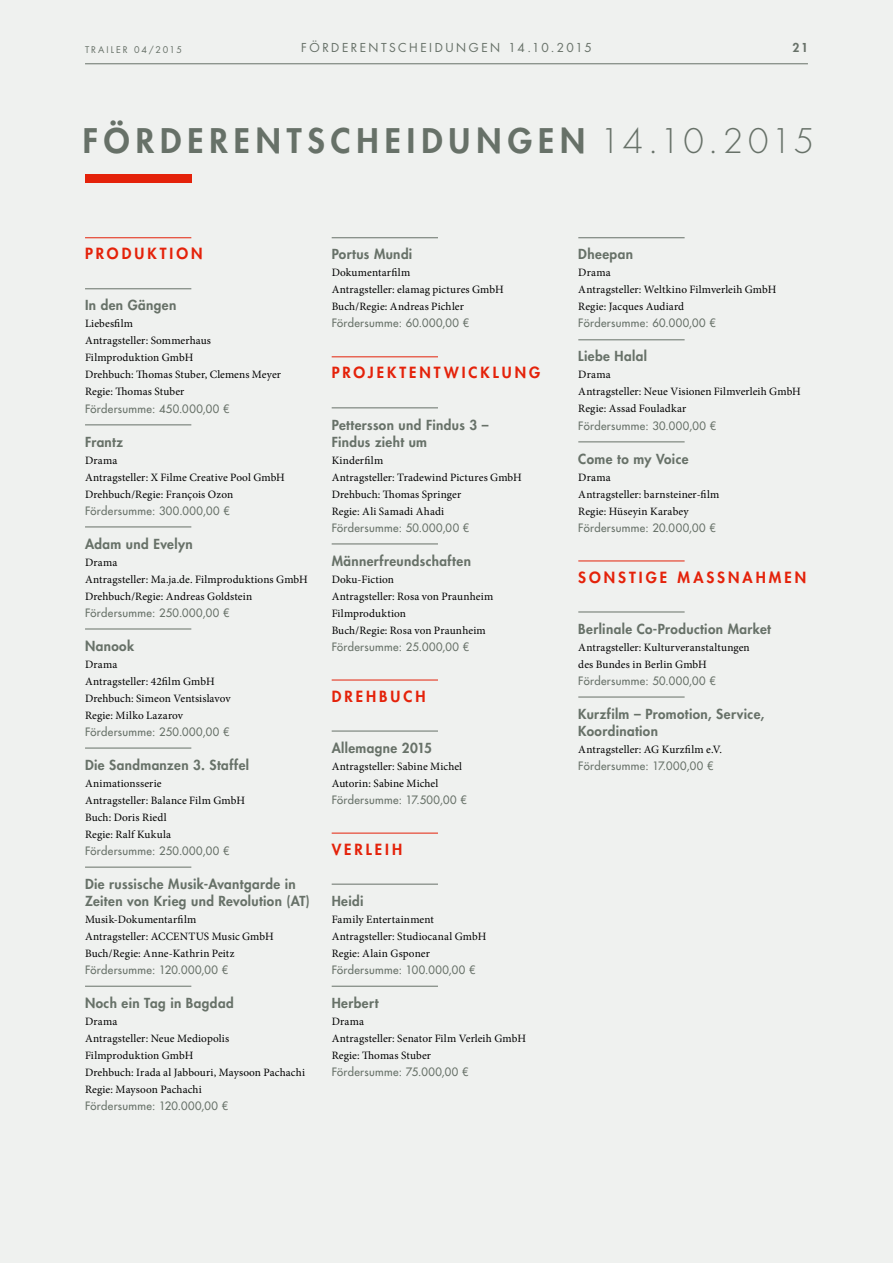
<style>
.page{position:relative;width:893px;height:1263px;background:#eff1ef}
.page>*{position:absolute;margin:0;border:0;box-sizing:border-box;transform-origin:0 0}
.t1{font:800 33px "Futura Std";letter-spacing:.18em;color:#677168}
.t2{font:800 15px "Futura Std";letter-spacing:.2em;color:#e4220a}
.t3{font:800 13.5px/17px "Futura Std";letter-spacing:.03em;color:#677168}
.t4{font:12px "Futura Std";letter-spacing:.205em;color:#677168}
.t5{font:800 12px "Futura Std";color:#677168}
.t6{font:11.25px/17px "Minion Pro";letter-spacing:.01em;color:#000}
.t7{font:500 11.25px "Futura Std";letter-spacing:.03em;color:#677168}
.t8{font:9px "Futura Std";letter-spacing:.215em;color:#677168}
.s1{font-weight:300}
</style>
<div class="page">
<hr style="left:85px;top:63px;width:723px;height:1px;background:#677168">
<div style="left:85px;top:174px;width:106px;height:9px;background:#e4220a"></div>
<hr style="left:85px;top:237px;width:106px;height:1px;background:#e4220a">
<hr style="left:85px;top:288px;width:106px;height:1px;background:#677168">
<hr style="left:85px;top:424px;width:106px;height:1px;background:#677168">
<hr style="left:85px;top:526px;width:106px;height:1px;background:#677168">
<hr style="left:85px;top:629px;width:106px;height:1px;background:#677168">
<hr style="left:85px;top:748px;width:106px;height:1px;background:#677168">
<hr style="left:85px;top:867px;width:106px;height:1px;background:#677168">
<hr style="left:85px;top:986px;width:106px;height:1px;background:#677168">
<hr style="left:332px;top:237px;width:106px;height:1px;background:#677168">
<hr style="left:332px;top:356px;width:106px;height:1px;background:#e4220a">
<hr style="left:332px;top:407px;width:106px;height:1px;background:#677168">
<hr style="left:332px;top:544px;width:106px;height:1px;background:#677168">
<hr style="left:332px;top:680px;width:106px;height:1px;background:#e4220a">
<hr style="left:332px;top:731px;width:106px;height:1px;background:#677168">
<hr style="left:332px;top:833px;width:106px;height:1px;background:#e4220a">
<hr style="left:332px;top:884px;width:106px;height:1px;background:#677168">
<hr style="left:332px;top:986px;width:106px;height:1px;background:#677168">
<hr style="left:578px;top:237px;width:107px;height:1px;background:#677168">
<hr style="left:578px;top:339px;width:107px;height:1px;background:#677168">
<hr style="left:578px;top:441px;width:107px;height:1px;background:#677168">
<hr style="left:578px;top:561px;width:107px;height:1px;background:#e4220a">
<hr style="left:578px;top:612px;width:107px;height:1px;background:#677168">
<hr style="left:578px;top:697px;width:107px;height:1px;background:#677168">
<p class="t4" style="left:301px;top:40px;width:292px">FÖRDERENTSCHEIDUNGEN 14.10.2015</p>
<p class="t8" style="left:85px;top:43px;width:98px">TRAILER 04/2015</p>
<p class="t5" style="left:792px;top:40px;width:17px">21</p>
<h1 class="t1" style="left:83px;top:120px;width:733px">FÖRDERENTSCHEIDUNGEN <span class="s1">14.10.2015</span></h1>
<h2 class="t2" style="left:85px;top:244px;width:119px">PRODUKTION</h2>
<p class="t3" style="left:85px;top:297px;width:93px">In den Gängen</p>
<p class="t6" style="left:85px;top:315px;width:198px">Liebesfilm<br>Antragsteller: Sommerhaus<br>Filmproduktion GmbH<br>Drehbuch: Thomas Stuber, Clemens Meyer<br>Regie: Thomas Stuber</p>
<p class="t7" style="left:85px;top:401px;width:146px">Fördersumme: 450.000,00 €</p>
<p class="t3" style="left:85px;top:433px;width:39px">Frantz</p>
<p class="t6" style="left:85px;top:451px;width:201px">Drama<br>Antragsteller: X Filme Creative Pool GmbH<br>Drehbuch/Regie: François Ozon</p>
<p class="t7" style="left:85px;top:503px;width:146px">Fördersumme: 300.000,00 €</p>
<p class="t3" style="left:85px;top:535px;width:109px">Adam und Evelyn</p>
<p class="t6" style="left:85px;top:553px;width:224px">Drama<br>Antragsteller: Ma.ja.de. Filmproduktions GmbH<br>Drehbuch/Regie: Andreas Goldstein</p>
<p class="t7" style="left:85px;top:605px;width:146px">Fördersumme: 250.000,00 €</p>
<p class="t3" style="left:85px;top:637px;width:51px">Nanook</p>
<p class="t6" style="left:85px;top:656px;width:147px">Drama<br>Antragsteller: 42film GmbH<br>Drehbuch: Simeon Ventsislavov<br>Regie: Milko Lazarov</p>
<p class="t7" style="left:85px;top:724px;width:146px">Fördersumme: 250.000,00 €</p>
<p class="t3" style="left:85px;top:756px;width:166px">Die Sandmanzen 3. Staffel</p>
<p class="t6" style="left:85px;top:775px;width:161px">Animationsserie<br>Antragsteller: Balance Film GmbH<br>Buch: Doris Riedl<br>Regie: Ralf Kukula</p>
<p class="t7" style="left:85px;top:843px;width:146px">Fördersumme: 250.000,00 €</p>
<p class="t3" style="left:85px;top:875px;width:226px">Die russische Musik-Avantgarde in<br>Zeiten von Krieg und Revolution (AT)</p>
<p class="t6" style="left:85px;top:911px;width:190px">Musik-Dokumentarfilm<br>Antragsteller: ACCENTUS Music GmbH<br>Buch/Regie: Anne-Kathrin Peitz</p>
<p class="t7" style="left:85px;top:963px;width:145px">Fördersumme: 120.000,00 €</p>
<p class="t3" style="left:85px;top:994px;width:150px">Noch ein Tag in Bagdad</p>
<p class="t6" style="left:85px;top:1013px;width:222px">Drama<br>Antragsteller: Neue Mediopolis<br>Filmproduktion GmbH<br>Drehbuch: Irada al Jabbouri, Maysoon Pachachi<br>Regie: Maysoon Pachachi</p>
<p class="t7" style="left:85px;top:1099px;width:145px">Fördersumme: 120.000,00 €</p>
<p class="t3" style="left:332px;top:246px;width:82px">Portus Mundi</p>
<p class="t6" style="left:332px;top:264px;width:174px">Dokumentarfilm<br>Antragsteller: elamag pictures GmbH<br>Buch/Regie: Andreas Pichler</p>
<p class="t7" style="left:332px;top:316px;width:139px">Fördersumme: 60.000,00 €</p>
<h2 class="t2" style="left:332px;top:363px;width:210px">PROJEKTENTWICKLUNG</h2>
<p class="t3" style="left:332px;top:416px;width:158px">Pettersson und Findus 3 –<br>Findus zieht um</p>
<p class="t6" style="left:332px;top:451px;width:192px">Kinderfilm<br>Antragsteller: Tradewind Pictures GmbH<br>Drehbuch: Thomas Springer<br>Regie: Ali Samadi Ahadi</p>
<p class="t7" style="left:332px;top:520px;width:139px">Fördersumme: 50.000,00 €</p>
<p class="t3" style="left:332px;top:552px;width:141px">Männerfreundschaften</p>
<p class="t6" style="left:332px;top:571px;width:163px">Doku-Fiction<br>Antragsteller: Rosa von Praunheim<br>Filmproduktion<br>Buch/Regie: Rosa von Praunheim</p>
<p class="t7" style="left:332px;top:639px;width:139px">Fördersumme: 25.000,00 €</p>
<h2 class="t2" style="left:332px;top:687px;width:95px">DREHBUCH</h2>
<p class="t3" style="left:332px;top:739px;width:102px">Allemagne 2015</p>
<p class="t6" style="left:332px;top:758px;width:132px">Antragsteller: Sabine Michel<br>Autorin: Sabine Michel</p>
<p class="t7" style="left:332px;top:792px;width:137px">Fördersumme: 17.500,00 €</p>
<h2 class="t2" style="left:332px;top:840px;width:72px">VERLEIH</h2>
<p class="t3" style="left:332px;top:892px;width:33px">Heidi</p>
<p class="t6" style="left:332px;top:911px;width:156px">Family Entertainment<br>Antragsteller: Studiocanal GmbH<br>Regie: Alain Gsponer</p>
<p class="t7" style="left:332px;top:963px;width:146px">Fördersumme: 100.000,00 €</p>
<p class="t3" style="left:332px;top:994px;width:48px">Herbert</p>
<p class="t6" style="left:332px;top:1013px;width:196px">Drama<br>Antragsteller: Senator Film Verleih GmbH<br>Regie: Thomas Stuber</p>
<p class="t7" style="left:332px;top:1065px;width:139px">Fördersumme: 75.000,00 €</p>
<p class="t3" style="left:578px;top:246px;width:56px">Dheepan</p>
<p class="t6" style="left:578px;top:264px;width:200px">Drama<br>Antragsteller: Weltkino Filmverleih GmbH<br>Regie: Jacques Audiard</p>
<p class="t7" style="left:578px;top:316px;width:139px">Fördersumme: 60.000,00 €</p>
<p class="t3" style="left:578px;top:348px;width:70px">Liebe Halal</p>
<p class="t6" style="left:578px;top:366px;width:224px">Drama<br>Antragsteller: Neue Visionen Filmverleih GmbH<br>Regie: Assad Fouladkar</p>
<p class="t7" style="left:578px;top:418px;width:139px">Fördersumme: 30.000,00 €</p>
<p class="t3" style="left:578px;top:450px;width:112px">Come to my Voice</p>
<p class="t6" style="left:578px;top:468px;width:143px">Drama<br>Antragsteller: barnsteiner-film<br>Regie: Hüseyin Karabey</p>
<p class="t7" style="left:578px;top:520px;width:139px">Fördersumme: 20.000,00 €</p>
<h2 class="t2" style="left:578px;top:567px;width:229px">SONSTIGE MASSNAHMEN</h2>
<p class="t3" style="left:578px;top:620px;width:194px">Berlinale Co-Production Market</p>
<p class="t6" style="left:578px;top:639px;width:173px">Antragsteller: Kulturveranstaltungen des Bundes in Berlin GmbH</p>
<p class="t7" style="left:578px;top:673px;width:139px">Fördersumme: 50.000,00 €</p>
<p class="t3" style="left:578px;top:705px;width:188px">Kurzfilm – Promotion, Service,<br>Koordination</p>
<p class="t6" style="left:578px;top:741px;width:145px">Antragsteller: AG Kurzfilm e.V.</p>
<p class="t7" style="left:578px;top:758px;width:137px">Fördersumme: 17.000,00 €</p>
</div>
